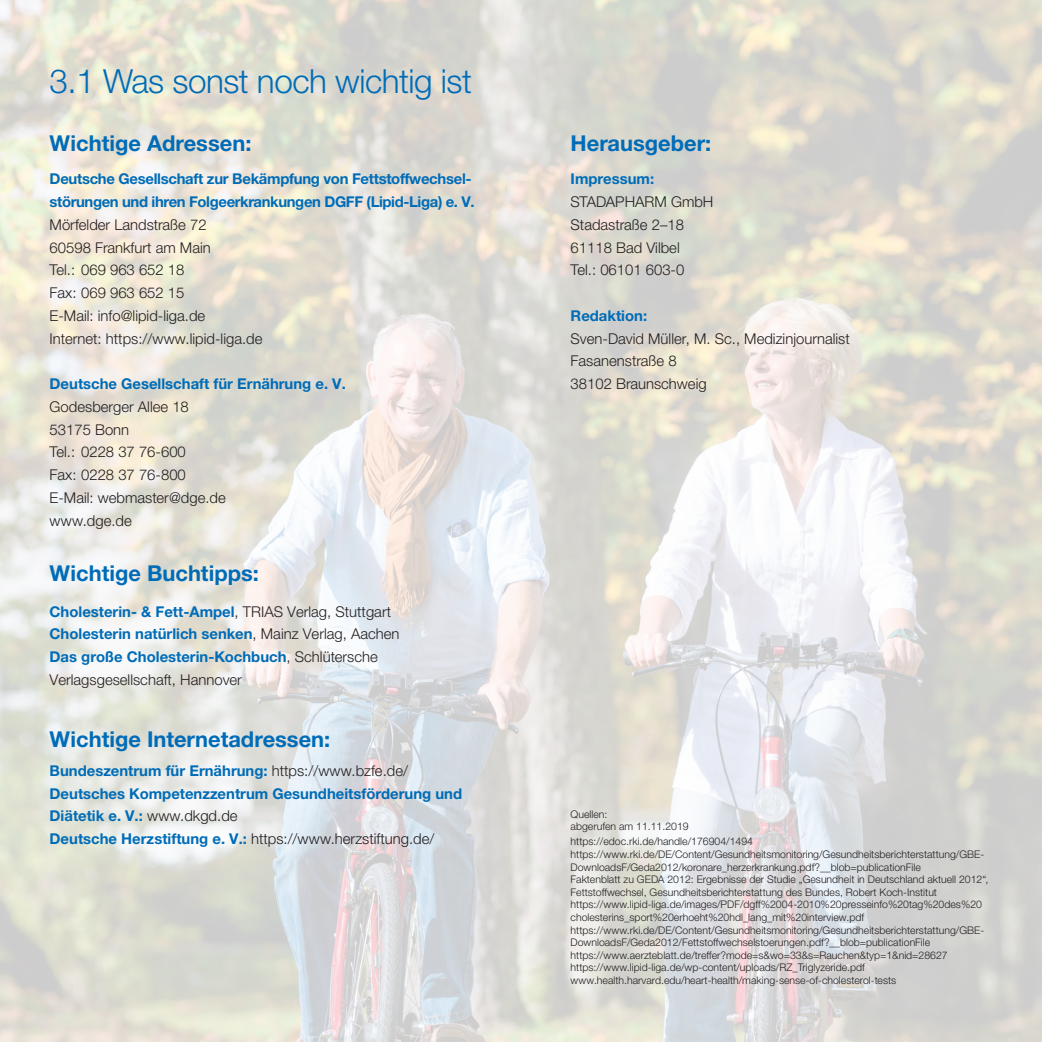
<style>
.page{position:relative;width:1042px;height:1042px;background:#fff}
.page>*{position:absolute;margin:0;border:0;box-sizing:border-box;transform-origin:0 0}
.Headline{font:300 33.25px "Helvetica Neue LT";letter-spacing:-.015em;color:#006cb7}
.Fließtext{font:700 21.88px "Helvetica Neue World 75";color:#006cb7}
.Fließtext-2{font:14.88px/22.8px "Helvetica Neue World 45 Lt";color:#231f20}
.Fließtext-3{font:700 14.88px/22.8px "Helvetica Neue World 75";color:#006cb7}
.Fließtext-4{font:700 14.88px/22.8px "Helvetica Neue World 75";letter-spacing:-.02em;color:#006cb7}
.Fließtext-5{font:10.5px/12.6px "Helvetica Neue World 45 Lt";color:#231f20}
.s1{font-family:"Helvetica Neue World 45 Lt";font-weight:400;color:#231f20}
.s2{font-family:"Helvetica Neue World 75";font-weight:700;color:#006cb7}
</style>
<div class="page">
<img style="left:0;top:0;width:1042px;height:1042px">
<p class="Headline" style="left:50px;top:61px;width:424px">3.1 Was sonst noch wichtig ist</p>
<p class="Fließtext" style="left:50px;top:130px;width:203px">Wichtige Adressen:</p>
<p class="Fließtext" style="left:570px;top:130px;width:142px">Herausgeber:</p>
<p class="Fließtext-4" style="left:50px;top:168px;width:426px">Deutsche Gesellschaft zur Bekämpfung von Fettstoffwechsel&shy;störungen und ihren Folgeerkrankungen DGFF (Lipid-Liga) e. V.</p>
<p class="Fließtext-2" style="left:50px;top:213px;width:159px">Mörfelder Landstraße 72</p>
<p class="Fließtext-2" style="left:50px;top:236px;width:163px">60598 Frankfurt am Main</p>
<p class="Fließtext-2" style="left:50px;top:259px;width:136px">Tel.: 069 963 652 18</p>
<p class="Fließtext-2" style="left:50px;top:281px;width:136px">Fax: 069 963 652 15</p>
<p class="Fließtext-2" style="left:50px;top:304px;width:157px">E-Mail: info@lipid-liga.de</p>
<p class="Fließtext-2" style="left:50px;top:327px;width:214px">Internet: https://www.lipid-liga.de</p>
<p class="Fließtext-3" style="left:50px;top:372px;width:298px">Deutsche Gesellschaft für Ernährung e. V.</p>
<p class="Fließtext-2" style="left:50px;top:395px;width:141px">Godesberger Allee 18</p>
<p class="Fließtext-2" style="left:50px;top:418px;width:81px">53175 Bonn</p>
<p class="Fließtext-2" style="left:50px;top:441px;width:138px">Tel.: 0228 37 76-600</p>
<p class="Fließtext-2" style="left:50px;top:463px;width:138px">Fax: 0228 37 76-800</p>
<p class="Fließtext-2" style="left:50px;top:486px;width:178px">E-Mail: webmaster@dge.de</p>
<p class="Fließtext-2" style="left:50px;top:509px;width:84px">www.dge.de</p>
<p class="Fließtext" style="left:50px;top:560px;width:211px">Wichtige Buchtipps:</p>
<p class="Fließtext-3" style="left:50px;top:600px;width:343px">Cholesterin- &amp; Fett-Ampel<span class="s1">, TRIAS Verlag, Stuttgart</span></p>
<p class="Fließtext-3" style="left:50px;top:623px;width:351px">Cholesterin natürlich senken<span class="s1">, Mainz Verlag, Aachen</span></p>
<p class="Fließtext-2" style="left:50px;top:645px;width:330px"><span class="s2">Das große Cholesterin-Kochbuch</span>, Schlütersche<br>Verlagsgesellschaft, Hannover</p>
<p class="Fließtext" style="left:50px;top:726px;width:282px">Wichtige Internetadressen:</p>
<p class="Fließtext-3" style="left:50px;top:759px;width:357px">Bundeszentrum für Ernährung: <span class="s1">https://www.bzfe.de/</span></p>
<p class="Fließtext-3" style="left:50px;top:782px;width:414px">Deutsches Kompetenzzentrum Gesundheitsförderung und<br>Diätetik e. V.: <span class="s1">www.dkgd.de</span></p>
<p class="Fließtext-2" style="left:50px;top:827px;width:384px"><span class="s2">Deutsche Herzstiftung e. V.:</span> https://www.herzstiftung.de/</p>
<p class="Fließtext-3" style="left:570px;top:168px;width:85px">Impressum:</p>
<p class="Fließtext-2" style="left:570px;top:190px;width:144px">STADAPHARM GmbH</p>
<p class="Fließtext-2" style="left:570px;top:213px;width:115px">Stadastraße 2–18</p>
<p class="Fließtext-2" style="left:570px;top:236px;width:111px">61118 Bad Vilbel</p>
<p class="Fließtext-2" style="left:570px;top:259px;width:115px">Tel.: 06101 603-0</p>
<p class="Fließtext-3" style="left:570px;top:304px;width:78px">Redaktion:</p>
<p class="Fließtext-2" style="left:570px;top:327px;width:281px">Sven-David Müller, M. Sc., Medizinjournalist</p>
<p class="Fließtext-2" style="left:570px;top:350px;width:107px">Fasanenstraße 8</p>
<p class="Fließtext-2" style="left:570px;top:372px;width:138px">38102 Braunschweig</p>
<p class="Fließtext-5" style="left:570px;top:808px;width:38px">Quellen:</p>
<p class="Fließtext-5" style="left:570px;top:820px;width:120px">abgerufen am 11.11.2019</p>
<p class="Fließtext-5" style="left:570px;top:835px;width:184px">https://edoc.rki.de/handle/176904/1494</p>
<p class="Fließtext-5" style="left:570px;top:848px;width:415px">https://www.rki.de/DE/Content/Gesundheitsmonitoring/Gesundheitsberichterstattung/GBE-<br>DownloadsF/Geda2012/koronare_herzerkrankung.pdf?__blob=publicationFile</p>
<p class="Fließtext-5" style="left:570px;top:873px;width:419px">Faktenblatt zu GEDA 2012: Ergebnisse der Studie „Gesundheit in Deutschland aktuell 2012“,<br>Fettstoffwechsel, Gesundheitsberichterstattung des Bundes, Robert Koch-Institut</p>
<p class="Fließtext-5" style="left:570px;top:898px;width:413px">https://www.lipid-liga.de/images/PDF/dgff%2004-2010%20presseinfo%20tag%20des%20 cholesterins_sport%20erhoeht%20hdl_lang_mit%20interview.pdf</p>
<p class="Fließtext-5" style="left:570px;top:923px;width:415px">https://www.rki.de/DE/Content/Gesundheitsmonitoring/Gesundheitsberichterstattung/GBE-<br>DownloadsF/Geda2012/Fettstoffwechselstoerungen.pdf?__blob=publicationFile</p>
<p class="Fließtext-5" style="left:570px;top:949px;width:379px">https://www.aerzteblatt.de/treffer?mode=s&amp;wo=33&amp;s=Rauchen&amp;typ=1&amp;nid=28627</p>
<p class="Fließtext-5" style="left:570px;top:961px;width:296px">https://www.lipid-liga.de/wp-content/uploads/RZ_Triglyzeride.pdf</p>
<p class="Fließtext-5" style="left:570px;top:974px;width:327px">www.health.harvard.edu/heart-health/making-sense-of-cholesterol-tests</p>
</div>
